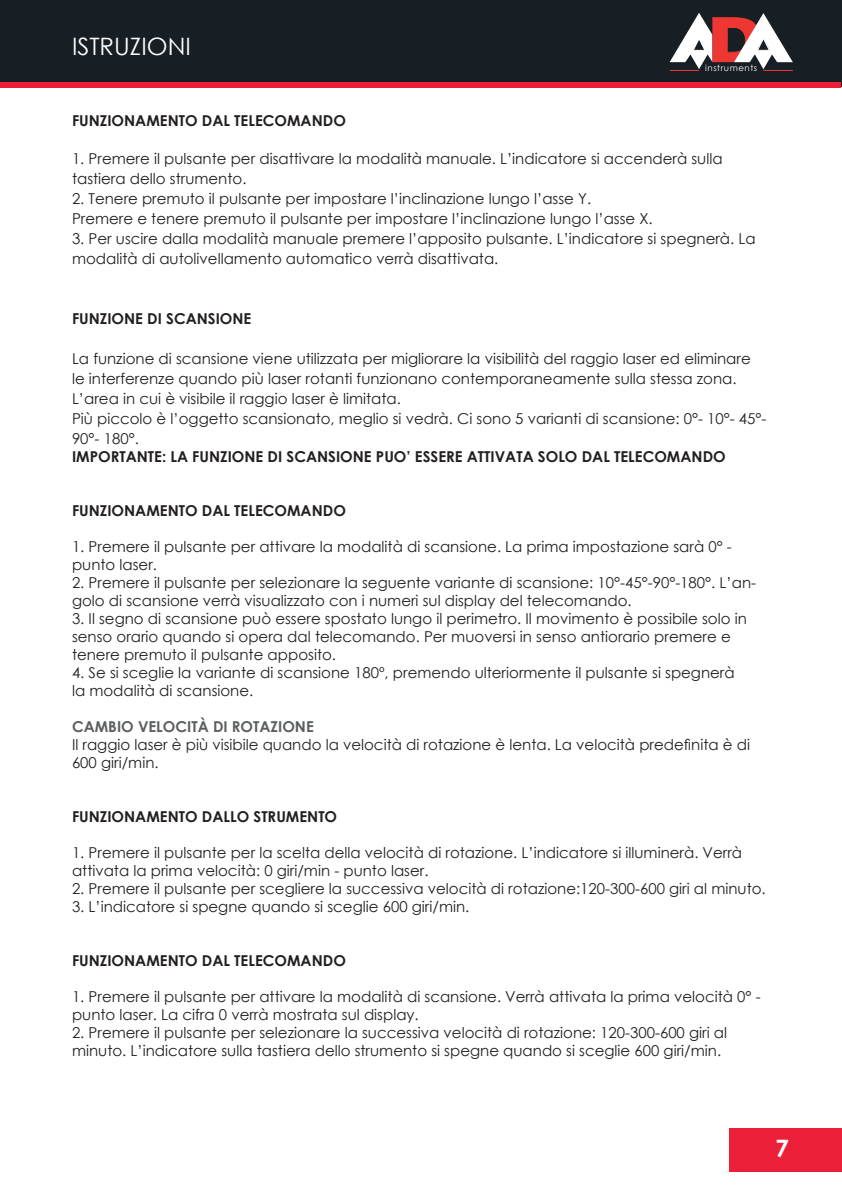
<style>
.page{position:relative;width:842px;height:1191px;background:#fff}
.page>*{position:absolute;margin:0;border:0;box-sizing:border-box;transform-origin:0 0}
.t1{font:24px "Century Gothic";color:#fff}
.t2{font:700 24px "Century Gothic";color:#fff}
.t3{font:15px/18px "Century Gothic";color:#231f20}
.t4{font:700 15px "Century Gothic";color:#231f20}
.t5{font:8.6px "Century Gothic";letter-spacing:.065em;color:#fff}
.s1{font-weight:700;color:#5b5f60}
</style>
<div class="page">
<div style="left:0;top:0;width:842px;height:87px;background:#171e24"></div>
<div style="left:0;top:82px;width:841px;height:6px;background:#ed1e37"></div>
<svg style="left:670px;top:13px;width:123px;height:58px"></svg>
<hr style="left:763px;top:70px;width:30px;height:1px;background:#ee3732">
<div style="left:729px;top:1127px;width:113px;height:44px;background:#ec1f39"></div>
<p class="t1" style="left:72px;top:30px;width:120px">ISTRUZIONI</p>
<p class="t5" style="left:705px;top:62px;width:53px">instruments</p>
<p class="t4" style="left:72px;top:109px;width:275px">FUNZIONAMENTO DAL TELECOMANDO</p>
<p class="t3" style="left:72px;top:148px;width:652px;line-height:20px">1. Premere il pulsante per disattivare la modalità manuale. L’indicatore si accenderà sulla tastiera dello strumento.</p>
<p class="t3" style="left:72px;top:188px;width:582px;line-height:20px">2. Tenere premuto il pulsante per impostare l’inclinazione lungo l’asse Y.<br>Premere e tenere premuto il pulsante per impostare l’inclinazione lungo l’asse X.</p>
<p class="t3" style="left:72px;top:228px;width:685px;line-height:20px">3. Per uscire dalla modalità manuale premere l’apposito pulsante. L’indicatore si spegnerà. La modalità di autolivellamento automatico verrà disattivata.</p>
<p class="t4" style="left:72px;top:307px;width:181px">FUNZIONE DI SCANSIONE</p>
<p class="t3" style="left:72px;top:348px;width:696px;line-height:20px">La funzione di scansione viene utilizzata per migliorare la visibilità del raggio laser ed eliminare le interferenze quando più laser rotanti funzionano contemporaneamente sulla stessa zona.<br>L’area in cui è visibile il raggio laser è limitata.<br>Più piccolo è l’oggetto scansionato, meglio si vedrà. Ci sono 5 varianti di scansione: 0°- 10°- 45°- 90°- 180°.</p>
<p class="t4" style="left:72px;top:445px;width:655px">IMPORTANTE: LA FUNZIONE DI SCANSIONE PUO’ ESSERE ATTIVATA SOLO DAL TELECOMANDO</p>
<p class="t4" style="left:72px;top:499px;width:275px">FUNZIONAMENTO DAL TELECOMANDO</p>
<p class="t3" style="left:72px;top:537px;width:661px">1. Premere il pulsante per attivare la modalità di scansione. La prima impostazione sarà 0° - punto laser.</p>
<p class="t3" style="left:72px;top:573px;width:686px">2. Premere il pulsante per selezionare la seguente variante di scansione: 10°-45°-90°-180°. L’an&shy;golo di scansione verrà visualizzato con i numeri sul display del telecomando.</p>
<p class="t3" style="left:72px;top:609px;width:676px">3. Il segno di scansione può essere spostato lungo il perimetro. Il movimento è possibile solo in senso orario quando si opera dal telecomando. Per muoversi in senso antiorario premere e tenere premuto il pulsante apposito.</p>
<p class="t3" style="left:72px;top:663px;width:664px">4. Se si sceglie la variante di scansione 180º, premendo ulteriormente il pulsante si spegnerà la modalità di scansione.</p>
<p class="t3" style="left:72px;top:717px;width:679px"><span class="s1">CAMBIO VELOCITÀ DI ROTAZIONE<br></span>Il raggio laser è più visibile quando la velocità di rotazione è lenta. La velocità predefinita è di<br>600 giri/min.</p>
<p class="t4" style="left:72px;top:805px;width:267px">FUNZIONAMENTO DALLO STRUMENTO</p>
<p class="t3" style="left:72px;top:843px;width:672px">1. Premere il pulsante per la scelta della velocità di rotazione. L’indicatore si illuminerà. Verrà attivata la prima velocità: 0 giri/min - punto laser.</p>
<p class="t3" style="left:72px;top:879px;width:695px">2. Premere il pulsante per scegliere la successiva velocità di rotazione:120-300-600 giri al minuto.</p>
<p class="t3" style="left:72px;top:897px;width:399px">3. L’indicatore si spegne quando si sceglie 600 giri/min.</p>
<p class="t4" style="left:72px;top:949px;width:275px">FUNZIONAMENTO DAL TELECOMANDO</p>
<p class="t3" style="left:72px;top:987px;width:690px">1. Premere il pulsante per attivare la modalità di scansione. Verrà attivata la prima velocità 0° - punto laser. La cifra 0 verrà mostrata sul display.</p>
<p class="t3" style="left:72px;top:1023px;width:657px">2. Premere il pulsante per selezionare la successiva velocità di rotazione: 120-300-600 giri al minuto. L’indicatore sulla tastiera dello strumento si spegne quando si sceglie 600 giri/min.</p>
<h1 class="t2" style="left:776px;top:1129px;width:15px">7</h1>
</div>
